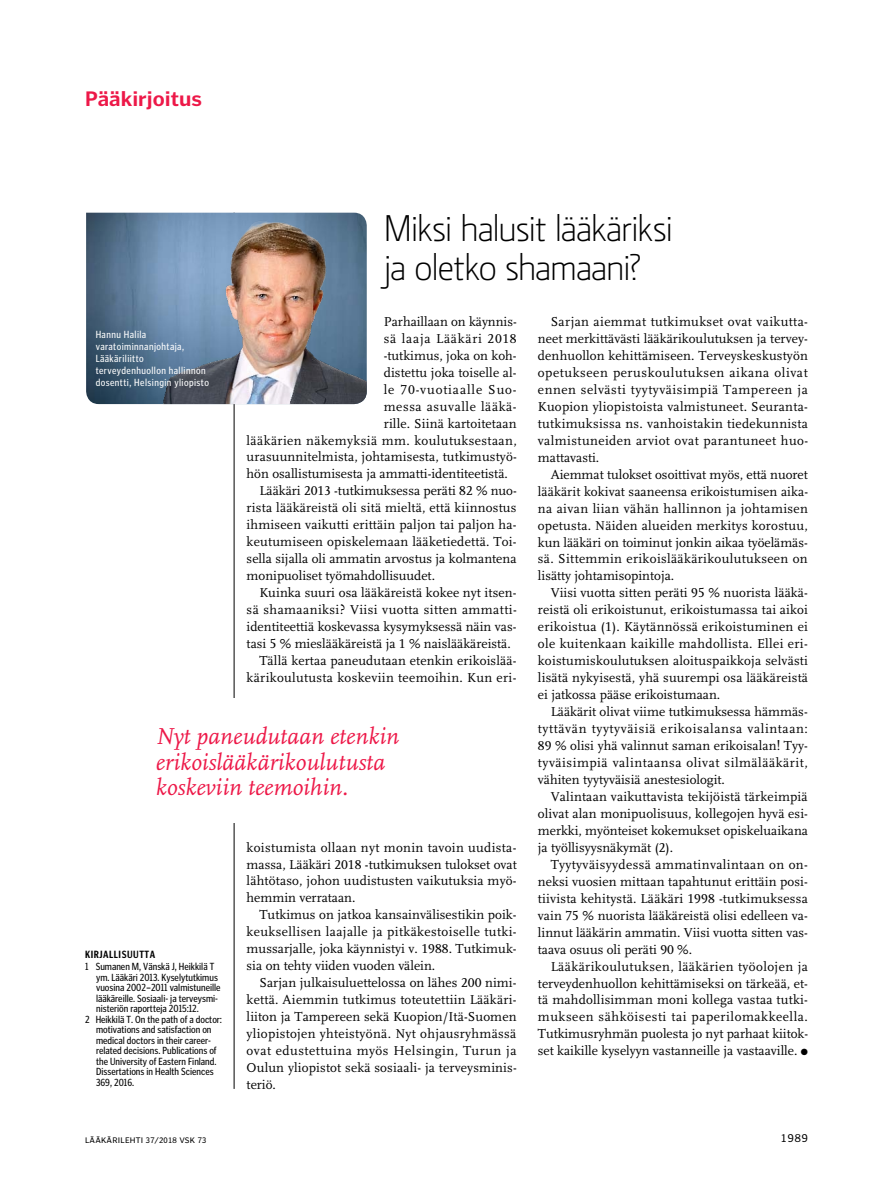
<style>
.page{position:relative;width:893px;height:1191px;background:#fff}
.page>*{position:absolute;margin:0;border:0;box-sizing:border-box;transform-origin:0 0}
.t1{font:300 37.5px/39px "Section";letter-spacing:-.02em;color:#000}
.t2{font:italic 24px/25.5px "Scala LF";color:#ed1848}
.t3{font:700 21px "Poynter Gothic Text";color:#ed1848}
.t4{font:13.5px/17px "Scala LF";letter-spacing:.005em;color:#000;text-align:justify}
.t5{font:13.5px "Scala LF";letter-spacing:.03em;color:#000}
.t6{font:13.5px "Scala LF";letter-spacing:.025em;color:#000}
.t7{font:13.5px "Scala LF";letter-spacing:.065em;color:#000}
.t8{font:13.5px "Scala LF";letter-spacing:.045em;color:#000}
.t9{font:13.5px "Scala LF";letter-spacing:.055em;color:#000}
.t10{font:10.5px "Poynter Gothic Text Cond";color:#000}
.t11{font:10.5px/12px "Poynter Gothic Text Cond";letter-spacing:.04em;color:#fff}
.t12{font:700 10.5px "Poynter Gothic Text Cond";letter-spacing:.05em;color:#000}
.t13{font:10.5px "Poynter Agate Zero";color:#000}
.t14{font:7.5px "Poynter Agate Zero";letter-spacing:.03em;color:#000}
</style>
<div class="page">
<hr style="left:234px;top:213px;width:1px;height:876px;background:#000">
<div style="left:156px;top:698px;width:361px;height:124px;background:#fff"></div>
<img style="left:86px;top:213px;width:56px;height:191px">
<img style="left:142px;top:213px;width:225px;height:191px">
<h3 class="t3" style="left:85px;top:87px;width:119px">Pääkirjoitus</h3>
<h1 class="t1" style="left:384px;top:209px;width:290px">Miksi halusit lääkäriksi ja oletko shamaani?</h1>
<p class="t11" style="left:96px;top:328px;width:115px">Hannu Halila varatoiminnanjohtaja,<br>Lääkäriliitto terveydenhuollon hallinnon dosentti, Helsingin yliopisto</p>
<p class="t4" style="left:384px;top:313px;width:134px">Parhaillaan on käynnis-</p>
<p class="t9" style="left:384px;top:331px;width:134px">sä laaja Lääkäri 2018</p>
<p class="t4" style="left:384px;top:347px;width:134px">-tutkimus, joka on koh-</p>
<p class="t4" style="left:384px;top:364px;width:134px">distettu joka toiselle al-</p>
<p class="t7" style="left:384px;top:382px;width:134px">le 70-vuotiaalle Suo-</p>
<p class="t8" style="left:384px;top:399px;width:133px">messa asuvalle lääkä-</p>
<p class="t4" style="left:384px;top:415px;width:134px">rille. Siinä kartoitetaan</p>
<p class="t5" style="left:247px;top:433px;width:272px">lääkärien näkemyksiä mm. koulutuksestaan,</p>
<p class="t4" style="left:247px;top:449px;width:272px">urasuunnitelmista, johtamisesta, tutkimustyö-</p>
<p class="t4" style="left:247px;top:466px;width:263px">hön osallistumisesta ja ammatti-identiteetistä.</p>
<p class="t4" style="left:259px;top:483px;width:259px">Lääkäri 2013 -tutkimuksessa peräti 82 % nuo-</p>
<p class="t4" style="left:247px;top:500px;width:271px">rista lääkäreistä oli sitä mieltä, että kiinnostus</p>
<p class="t4" style="left:247px;top:517px;width:271px">ihmiseen vaikutti erittäin paljon tai paljon ha-</p>
<p class="t4" style="left:247px;top:533px;width:272px">keutumiseen opiskelemaan lääketiedettä. Toi-</p>
<p class="t4" style="left:247px;top:550px;width:271px">sella sijalla oli ammatin arvostus ja kolmantena</p>
<p class="t4" style="left:247px;top:567px;width:190px">monipuoliset työmahdollisuudet.</p>
<p class="t4" style="left:259px;top:584px;width:259px">Kuinka suuri osa lääkäreistä kokee nyt itsen-</p>
<p class="t5" style="left:247px;top:602px;width:272px">sä shamaaniksi? Viisi vuotta sitten ammatti-</p>
<p class="t4" style="left:247px;top:618px;width:271px">identiteettiä koskevassa kysymyksessä näin vas-</p>
<p class="t4" style="left:247px;top:635px;width:266px">tasi 5 % mieslääkäreistä ja 1 % naislääkäreistä.</p>
<p class="t4" style="left:259px;top:652px;width:259px">Tällä kertaa paneudutaan etenkin erikoislää-</p>
<p class="t6" style="left:247px;top:670px;width:272px">kärikoulutusta koskeviin teemoihin. Kun eri-</p>
<h2 class="t2" style="left:156px;top:724px;width:245px">Nyt paneudutaan etenkin erikoislääkärikoulutusta koskeviin teemoihin.</h2>
<p class="t12" style="left:85px;top:947px;width:72px">KIRJALLISUUTTA</p>
<p class="t10" style="left:85px;top:960px;width:131px">1 Sumanen M, Vänskä J, Heikkilä T</p>
<p class="t10" style="left:96px;top:971px;width:123px">ym. Lääkäri 2013. Kyselytutkimus</p>
<p class="t10" style="left:96px;top:981px;width:126px">vuosina 2002–2011 valmistuneille</p>
<p class="t10" style="left:96px;top:992px;width:123px">lääkäreille. Sosiaali- ja terveysmi-</p>
<p class="t10" style="left:96px;top:1002px;width:104px">nisteriön raportteja 2015:12.</p>
<p class="t10" style="left:85px;top:1013px;width:139px">2 Heikkilä T. On the path of a doctor:</p>
<p class="t10" style="left:96px;top:1023px;width:117px">motivations and satisfaction on</p>
<p class="t10" style="left:96px;top:1034px;width:117px">medical doctors in their career-</p>
<p class="t10" style="left:96px;top:1044px;width:122px">related decisions. Publications of</p>
<p class="t10" style="left:96px;top:1055px;width:122px">the University of Eastern Finland.</p>
<p class="t10" style="left:96px;top:1065px;width:119px">Dissertations in Health Sciences</p>
<p class="t10" style="left:96px;top:1076px;width:40px">369, 2016.</p>
<p class="t4" style="left:247px;top:839px;width:272px">koistumista ollaan nyt monin tavoin uudista&shy;massa, Lääkäri 2018 -tutkimuksen tulokset ovat lähtötaso, johon uudistusten vaikutuksia myö&shy;hemmin verrataan.</p>
<p class="t4" style="left:247px;top:906px;width:271px;text-indent:13px">Tutkimus on jatkoa kansainvälisestikin poik&shy;keuksellisen laajalle ja pitkäkestoiselle tutki&shy;mussarjalle, joka käynnistyi v. 1988. Tutkimuk&shy;sia on tehty viiden vuoden välein.</p>
<p class="t4" style="left:247px;top:974px;width:272px;text-indent:13px">Sarjan julkaisuluettelossa on lähes 200 nimi&shy;kettä. Aiemmin tutkimus toteutettiin Lääkäri&shy;liiton ja Tampereen sekä Kuopion/Itä-Suomen yliopistojen yhteistyönä. Nyt ohjausryhmässä ovat edustettuina myös Helsingin, Turun ja Oulun yliopistot sekä sosiaali- ja terveysminis&shy;teriö.</p>
<p class="t4" style="left:538px;top:313px;width:272px;text-indent:13px">Sarjan aiemmat tutkimukset ovat vaikutta&shy;neet merkittävästi lääkärikoulutuksen ja tervey&shy;denhuollon kehittämiseen. Terveyskeskustyön opetukseen peruskoulutuksen aikana olivat ennen selvästi tyytyväisimpiä Tampereen ja Kuopion yliopistoista valmistuneet. Seuranta&shy;tutkimuksissa ns. vanhoistakin tiedekunnista valmistuneiden arviot ovat parantuneet huo&shy;mattavasti.</p>
<p class="t4" style="left:538px;top:466px;width:272px;text-indent:13px">Aiemmat tulokset osoittivat myös, että nuoret lääkärit kokivat saaneensa erikoistumisen aika&shy;na aivan liian vähän hallinnon ja johtamisen opetusta. Näiden alueiden merkitys korostuu, kun lääkäri on toiminut jonkin aikaa työelämäs&shy;sä. Sittemmin erikoislääkärikoulutukseen on lisätty johtamisopintoja.</p>
<p class="t4" style="left:538px;top:585px;width:272px;text-indent:13px">Viisi vuotta sitten peräti 95 % nuorista lääkä&shy;reistä oli erikoistunut, erikoistumassa tai aikoi erikoistua (1). Käytännössä erikoistuminen ei ole kuitenkaan kaikille mahdollista. Ellei eri&shy;koistumiskoulutuksen aloituspaikkoja selvästi lisätä nykyisestä, yhä suurempi osa lääkäreistä ei jatkossa pääse erikoistumaan.</p>
<p class="t4" style="left:538px;top:703px;width:272px;text-indent:13px">Lääkärit olivat viime tutkimuksessa hämmäs&shy;tyttävän tyytyväisiä erikoisalansa valintaan:<br>89 % olisi yhä valinnut saman erikoisalan! Tyy&shy;tyväisimpiä valintaansa olivat silmälääkärit, vähiten tyytyväisiä anestesiologit.</p>
<p class="t4" style="left:538px;top:788px;width:272px;text-indent:13px">Valintaan vaikuttavista tekijöistä tärkeimpiä olivat alan monipuolisuus, kollegojen hyvä esi&shy;merkki, myönteiset kokemukset opiskeluaikana ja työllisyysnäkymät (2).</p>
<p class="t4" style="left:538px;top:856px;width:272px;text-indent:13px">Tyytyväisyydessä ammatinvalintaan on on&shy;neksi vuosien mittaan tapahtunut erittäin posi&shy;tiivista kehitystä. Lääkäri 1998 -tutkimuksessa vain 75 % nuorista lääkäreistä olisi edelleen va&shy;linnut lääkärin ammatin. Viisi vuotta sitten vas&shy;taava osuus oli peräti 90 %.</p>
<p class="t4" style="left:538px;top:958px;width:272px;text-indent:13px">Lääkärikoulutuksen, lääkärien työolojen ja terveydenhuollon kehittämiseksi on tärkeää, et&shy;tä mahdollisimman moni kollega vastaa tutki&shy;mukseen sähköisesti tai paperilomakkeella.<br>Tutkimusryhmän puolesta jo nyt parhaat kiitok&shy;set kaikille kyselyyn vastanneille ja vastaaville. ●</p>
<p class="t14" style="left:85px;top:1135px;width:123px">LÄÄKÄRILEHTI 37/2018 VSK 73</p>
<p class="t13" style="left:781px;top:1132px;width:29px">1989</p>
</div>
